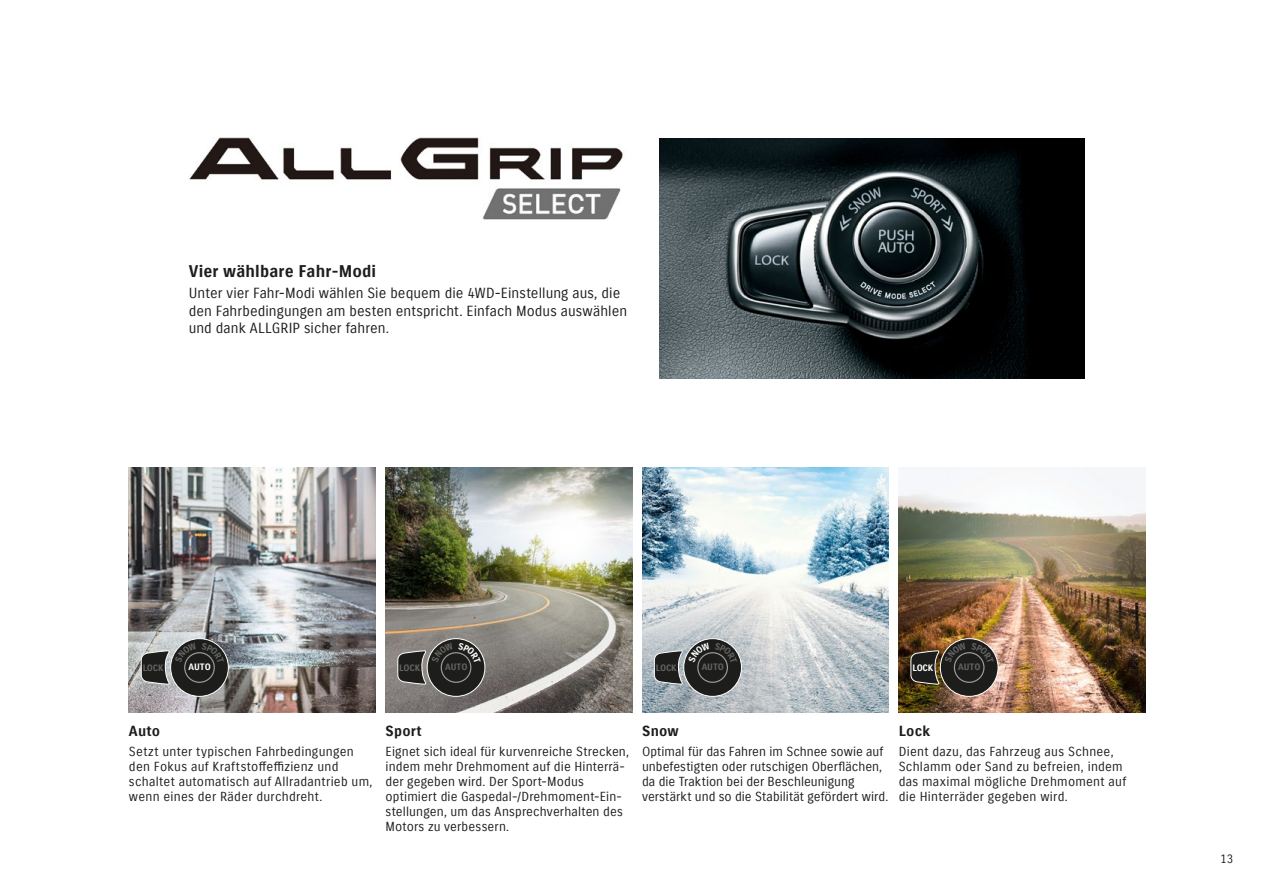
<style>
.page{position:relative;width:1263px;height:893px;background:#fff}
.page>*{position:absolute;margin:0;border:0;box-sizing:border-box;transform-origin:0 0}
.t1{font:16.5px "Suzuki PRO Bold";letter-spacing:.01em;color:#1d1d1b}
.t2{font:14.25px/17.1px "Suzuki PRO Regular";letter-spacing:.005em;color:#1d1d1b}
.t3{font:14.25px "Suzuki PRO Bold";letter-spacing:.015em;color:#1d1d1b}
.t4{font:12.75px/15px "Suzuki PRO Regular";letter-spacing:.015em;color:#1d1d1b}
.t5{font:12px "Suzuki PRO Regular";color:#1d1d1b}
.t6{font:9px "Suzuki PRO Bold";letter-spacing:-.01em;color:#646363}
.t7{font:9px "Suzuki PRO Bold";letter-spacing:-.01em;color:#fff}
</style>
<div class="page">
<img style="left:659px;top:138px;width:425px;height:240px">
<img style="left:129px;top:468px;width:247px;height:244px">
<img style="left:386px;top:468px;width:246px;height:244px">
<img style="left:642px;top:468px;width:247px;height:244px">
<img style="left:899px;top:468px;width:246px;height:244px">
<img style="left:189px;top:137px;width:434px;height:83px">
<div style="left:171px;top:639px;width:57px;height:57px;background:#1d1d1b;border-radius:50%"></div>
<div style="left:170px;top:638px;width:59px;height:59px;border:1px solid #fff;border-radius:50%"></div>
<div style="left:427px;top:639px;width:58px;height:57px;background:#1d1d1b;border-radius:50%"></div>
<div style="left:427px;top:638px;width:58px;height:59px;border:1px solid #fff;border-radius:50%"></div>
<div style="left:684px;top:639px;width:57px;height:57px;background:#1d1d1b;border-radius:50%"></div>
<div style="left:683px;top:638px;width:59px;height:59px;border:1px solid #fff;border-radius:50%"></div>
<div style="left:940px;top:639px;width:58px;height:57px;background:#1d1d1b;border-radius:50%"></div>
<div style="left:940px;top:638px;width:58px;height:59px;border:1px solid #fff;border-radius:50%"></div>
<svg style="left:140px;top:642px;width:84px;height:42px"></svg>
<svg style="left:397px;top:642px;width:84px;height:42px"></svg>
<svg style="left:653px;top:642px;width:84px;height:42px"></svg>
<svg style="left:910px;top:642px;width:84px;height:42px"></svg>
<p class="t1" style="left:189px;top:261px;width:189px">Vier wählbare Fahr-Modi</p>
<p class="t2" style="left:189px;top:285px;width:440px">Unter vier Fahr-Modi wählen Sie bequem die 4WD-Einstellung aus, die den Fahrbedingungen am besten entspricht. Einfach Modus auswählen und dank ALLGRIP sicher fahren.</p>
<p class="t6" style="left:143px;top:662px;width:23px">LOCK</p>
<p class="t7" style="left:189px;top:662px;width:24px">AUTO</p>
<p class="t6" style="left:399px;top:662px;width:23px">LOCK</p>
<p class="t6" style="left:445px;top:662px;width:24px">AUTO</p>
<p class="t6" style="left:656px;top:662px;width:23px">LOCK</p>
<p class="t6" style="left:702px;top:662px;width:24px">AUTO</p>
<p class="t7" style="left:912px;top:662px;width:23px">LOCK</p>
<p class="t6" style="left:958px;top:662px;width:24px">AUTO</p>
<p class="t3" style="left:129px;top:723px;width:33px">Auto</p>
<p class="t4" style="left:129px;top:744px;width:245px">Setzt unter typischen Fahrbedingungen den Fokus auf Kraftstoffeffizienz und schaltet automatisch auf Allradantrieb um, wenn eines der Räder durchdreht.</p>
<p class="t3" style="left:386px;top:723px;width:38px">Sport</p>
<p class="t4" style="left:386px;top:744px;width:245px">Eignet sich ideal für kurvenreiche Strecken, indem mehr Drehmoment auf die Hinterrä&shy;der gegeben wird. Der Sport-Modus optimiert die Gaspedal-/Drehmoment-Ein&shy;stellungen, um das Ansprechverhalten des Motors zu verbessern.</p>
<p class="t3" style="left:642px;top:723px;width:38px">Snow</p>
<p class="t4" style="left:642px;top:744px;width:248px">Optimal für das Fahren im Schnee sowie auf unbefestigten oder rutschigen Oberflächen, da die Traktion bei der Beschleunigung verstärkt und so die Stabilität gefördert wird.</p>
<p class="t3" style="left:899px;top:723px;width:33px">Lock</p>
<p class="t4" style="left:899px;top:744px;width:229px">Dient dazu, das Fahrzeug aus Schnee, Schlamm oder Sand zu befreien, indem das maximal mögliche Drehmoment auf die Hinterräder gegeben wird.</p>
<p class="t5" style="left:1220px;top:851px;width:14px">13</p>
</div>
